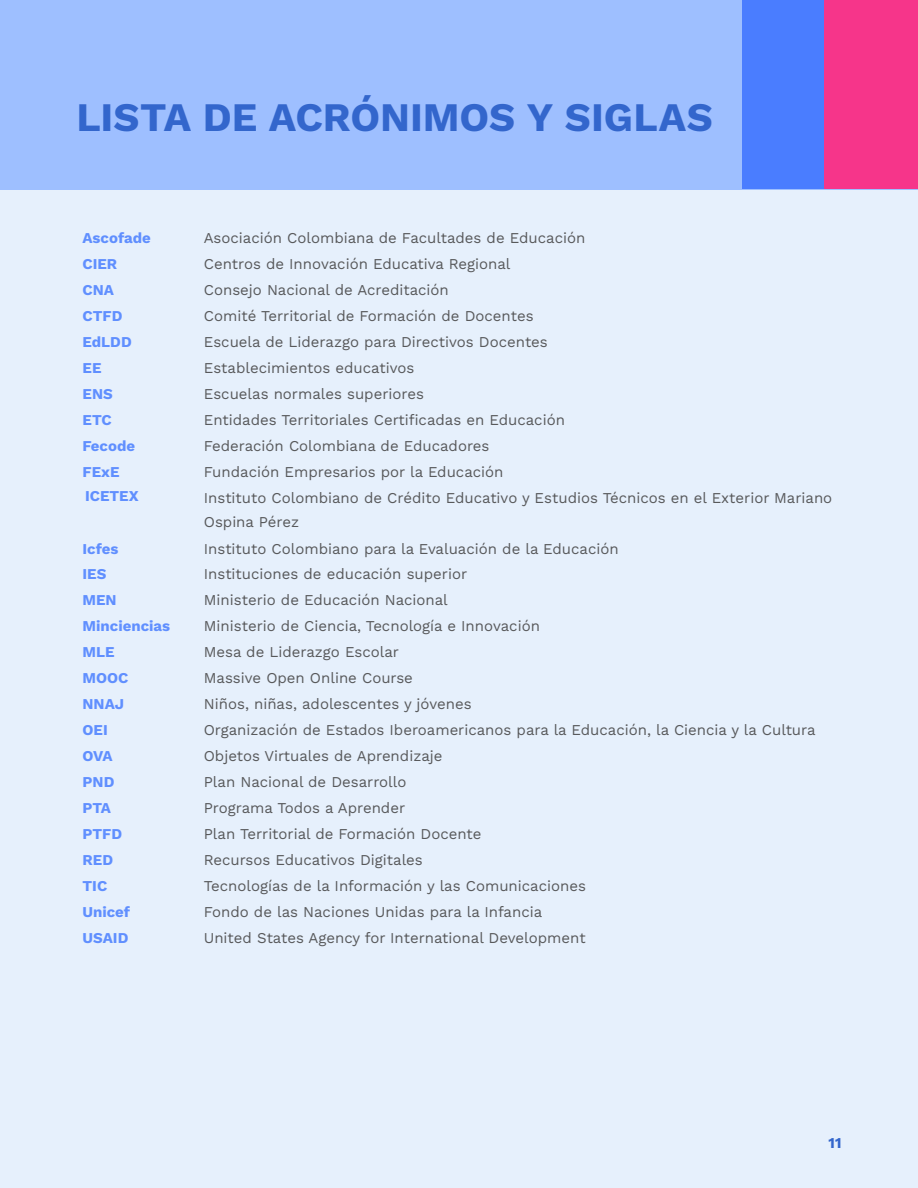
<style>
.page{position:relative;width:918px;height:1188px;background:#e6f0fc}
.page>*{position:absolute;margin:0;border:0;box-sizing:border-box;transform-origin:0 0}
.t1{font:700 40.5px "Work Sans";color:#36c}
.t2{font:15px/24px "Work Sans";color:#58595b}
.t3{font:700 15px "Work Sans";color:#608fff}
.t4{font:700 15px "Work Sans";color:#36c}
</style>
<div class="page">
<div style="left:0;top:0;width:918px;height:190px;background:#9ebfff"></div>
<div style="left:742px;top:0;width:176px;height:188px;background:#4a7dff"></div>
<div style="left:825px;top:0;width:93px;height:188px;background:#f6358a"></div>
<h1 class="t1" style="left:77px;top:87px;width:638px">LISTA DE ACRÓNIMOS Y SIGLAS</h1>
<p class="t3" style="left:83px;top:227px;width:70px">Ascofade</p>
<p class="t2" style="left:204px;top:225px;width:383px">Asociación Colombiana de Facultades de Educación</p>
<p class="t3" style="left:83px;top:252px;width:36px">CIER</p>
<p class="t2" style="left:204px;top:251px;width:308px">Centros de Innovación Educativa Regional</p>
<p class="t3" style="left:83px;top:278px;width:33px">CNA</p>
<p class="t2" style="left:204px;top:277px;width:247px">Consejo Nacional de Acreditación</p>
<p class="t3" style="left:83px;top:304px;width:41px">CTFD</p>
<p class="t2" style="left:204px;top:303px;width:331px">Comité Territorial de Formación de Docentes</p>
<p class="t3" style="left:83px;top:330px;width:51px">EdLDD</p>
<p class="t2" style="left:204px;top:329px;width:346px">Escuela de Liderazgo para Directivos Docentes</p>
<p class="t3" style="left:83px;top:356px;width:20px">EE</p>
<p class="t2" style="left:204px;top:355px;width:212px">Establecimientos educativos</p>
<p class="t3" style="left:83px;top:382px;width:32px">ENS</p>
<p class="t2" style="left:204px;top:381px;width:222px">Escuelas normales superiores</p>
<p class="t3" style="left:83px;top:408px;width:31px">ETC</p>
<p class="t2" style="left:204px;top:407px;width:363px">Entidades Territoriales Certificadas en Educación</p>
<p class="t3" style="left:83px;top:434px;width:54px">Fecode</p>
<p class="t2" style="left:204px;top:433px;width:287px">Federación Colombiana de Educadores</p>
<p class="t3" style="left:83px;top:460px;width:38px">FExE</p>
<p class="t2" style="left:204px;top:459px;width:301px">Fundación Empresarios por la Educación</p>
<p class="t3" style="left:85px;top:485px;width:55px">ICETEX</p>
<p class="t2" style="left:204px;top:485px;width:630px">Instituto Colombiano de Crédito Educativo y Estudios Técnicos en el Exterior Mariano<br>Ospina Pérez</p>
<p class="t3" style="left:83px;top:537px;width:38px">Icfes</p>
<p class="t2" style="left:204px;top:536px;width:416px">Instituto Colombiano para la Evaluación de la Educación</p>
<p class="t3" style="left:83px;top:563px;width:25px">IES</p>
<p class="t2" style="left:204px;top:562px;width:265px">Instituciones de educación superior</p>
<p class="t3" style="left:83px;top:589px;width:36px">MEN</p>
<p class="t2" style="left:204px;top:588px;width:246px">Ministerio de Educación Nacional</p>
<p class="t3" style="left:83px;top:615px;width:89px">Minciencias</p>
<p class="t2" style="left:204px;top:614px;width:338px">Ministerio de Ciencia, Tecnología e Innovación</p>
<p class="t3" style="left:83px;top:641px;width:34px">MLE</p>
<p class="t2" style="left:204px;top:640px;width:197px">Mesa de Liderazgo Escolar</p>
<p class="t3" style="left:83px;top:667px;width:47px">MOOC</p>
<p class="t2" style="left:204px;top:666px;width:211px">Massive Open Online Course</p>
<p class="t3" style="left:83px;top:693px;width:43px">NNAJ</p>
<p class="t2" style="left:204px;top:692px;width:269px">Niños, niñas, adolescentes y jóvenes</p>
<p class="t3" style="left:83px;top:719px;width:27px">OEI</p>
<p class="t2" style="left:204px;top:717px;width:613px">Organización de Estados Iberoamericanos para la Educación, la Ciencia y la Cultura</p>
<p class="t3" style="left:83px;top:745px;width:32px">OVA</p>
<p class="t2" style="left:204px;top:743px;width:240px">Objetos Virtuales de Aprendizaje</p>
<p class="t3" style="left:83px;top:771px;width:33px">PND</p>
<p class="t2" style="left:204px;top:769px;width:204px">Plan Nacional de Desarrollo</p>
<p class="t3" style="left:83px;top:797px;width:30px">PTA</p>
<p class="t2" style="left:204px;top:795px;width:203px">Programa Todos a Aprender</p>
<p class="t3" style="left:83px;top:822px;width:41px">PTFD</p>
<p class="t2" style="left:204px;top:821px;width:279px">Plan Territorial de Formación Docente</p>
<p class="t3" style="left:83px;top:848px;width:32px">RED</p>
<p class="t2" style="left:204px;top:847px;width:221px">Recursos Educativos Digitales</p>
<p class="t3" style="left:83px;top:874px;width:26px">TIC</p>
<p class="t2" style="left:204px;top:873px;width:384px">Tecnologías de la Información y las Comunicaciones</p>
<p class="t3" style="left:83px;top:900px;width:49px">Unicef</p>
<p class="t2" style="left:204px;top:899px;width:340px">Fondo de las Naciones Unidas para la Infancia</p>
<p class="t3" style="left:83px;top:926px;width:47px">USAID</p>
<p class="t2" style="left:204px;top:925px;width:383px">United States Agency for International Development</p>
<p class="t4" style="left:828px;top:1131px;width:15px">11</p>
</div>
